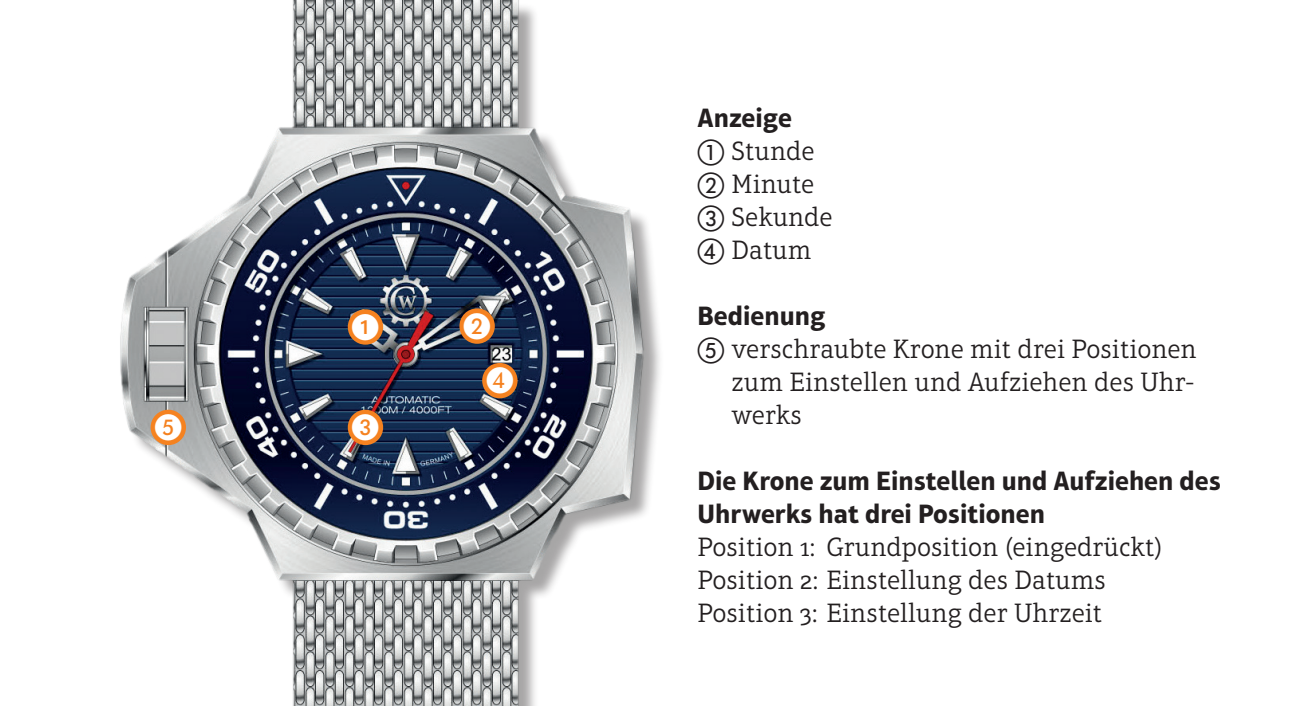
<style>
.page{position:relative;width:1310px;height:706px;background:#fff}
.page>*{position:absolute;margin:0;border:0;box-sizing:border-box;transform-origin:0 0}
.t1{font:300 27px/33px "Aptifer Slab LT Pro";color:#231f20}
.t2{font:700 27px/33px "Aptifer Sans LT Pro";color:#231f20}
.t3{font:27px/54.6px "European Pi One";color:#fff}
.s1{font-family:"European Pi One";font-weight:400}
</style>
<div class="page">
<div style="left:124px;top:3px;width:541px;height:703px;background:#231f20;opacity:.4"></div>
<img style="left:120px;top:0;width:526px;height:706px">
<svg style="left:343px;top:305px;width:45px;height:44px;background:#8c5f3f"></svg>
<svg style="left:455px;top:304px;width:44px;height:44px;background:#95623b"></svg>
<svg style="left:478px;top:358px;width:44px;height:45px;background:#936340"></svg>
<svg style="left:146px;top:405px;width:44px;height:44px;background:#d29967"></svg>
<svg style="left:343px;top:405px;width:45px;height:44px;background:#905d3c"></svg>
<p class="t3" style="left:352px;top:299px;width:28px">1</p>
<p class="t3" style="left:486px;top:299px;width:28px;text-indent:-23px">B<br>D</p>
<p class="t3" style="left:155px;top:400px;width:28px">E</p>
<p class="t3" style="left:352px;top:400px;width:28px">C</p>
<p class="t2" style="left:697px;top:101px;width:96px">Anzeige</p>
<p class="t1" style="left:697px;top:134px;width:137px"><span class="s1">A</span> Stunde<br><span class="s1">B</span> Minute<br><span class="s1">C</span> Sekunde<br><span class="s1">D</span> Datum</p>
<p class="t2" style="left:697px;top:299px;width:129px">Bedienung</p>
<p class="t1" style="left:731px;top:332px;width:467px;text-align:justify;text-indent:-34px"><span class="s1">E</span> verschraubte Krone mit drei Positionen zum Einstellen und Aufziehen des Uhr&shy;werks</p>
<p class="t2" style="left:697px;top:464px;width:525px">Die Krone zum Einstellen und Aufziehen des<br>Uhrwerks hat drei Positionen</p>
<p class="t1" style="left:697px;top:530px;width:467px">Position 1: Grundposition (eingedrückt)<br>Position 2: Einstellung des Datums<br>Position 3: Einstellung der Uhrzeit</p>
</div>
